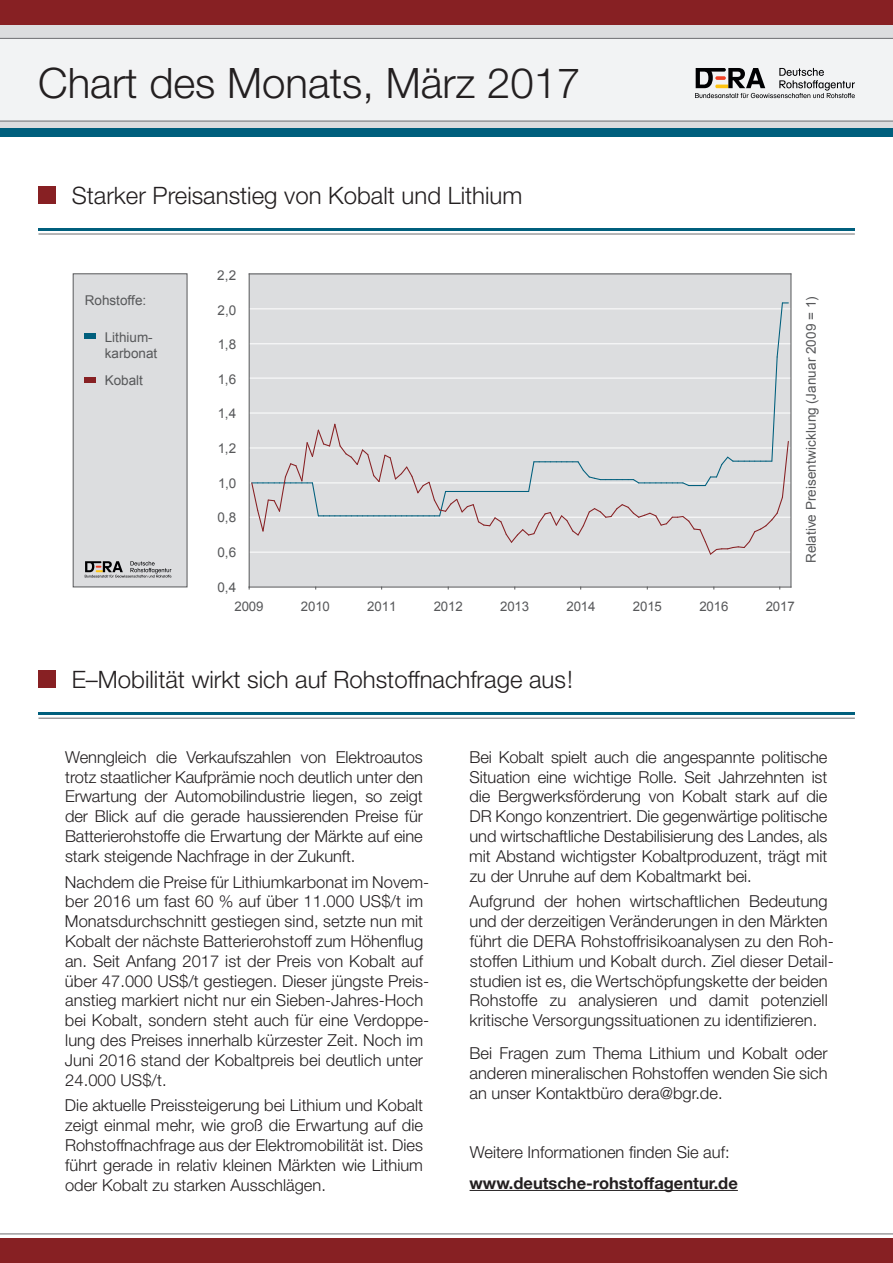
<style>
.page{position:relative;width:893px;height:1263px;background:#fff}
.page>*{position:absolute;margin:0;border:0;box-sizing:border-box;transform-origin:0 0}
.t1{font:300 42px "Helvetica Neue LT Std";color:#231f20}
.t2{font:300 24px "Helvetica Neue LT Std";color:#231f20}
.t3{font:300 16.5px/19.8px "Helvetica Neue LT Std";letter-spacing:.005em;color:#231f20;text-align:justify}
.t4{font:700 16.5px "Helvetica Neue LT Std";color:#231f20}
.t5{font:13.5px/16.2px "Arial";color:#57585a}
.t6{font:13.2px "Arial";letter-spacing:-.01em;color:#57585a}
</style>
<div class="page">
<div style="left:0;top:20px;width:893px;height:114px;background:#dcdddf"></div>
<div style="left:0;top:1238px;width:893px;height:25px;background:#872023"></div>
<div style="left:0;top:0;width:893px;height:25px;background:#872023"></div>
<hr style="left:0;top:1234px;width:893px;height:1px;background:#6c6d70">
<div style="left:0;top:129px;width:893px;height:8px;background:#005f7d"></div>
<div style="left:0;top:38px;width:893px;height:83px;background:#f2f3f4"></div>
<hr style="left:0;top:38px;width:893px;height:1px;background:#6c6d70">
<hr style="left:0;top:121px;width:893px;height:1px;background:#6c6d70">
<svg style="left:695px;top:68px;width:160px;height:30px"></svg>
<hr style="left:470px;top:1190px;width:268px;height:1px;background:#231f20">
<div style="left:38px;top:186px;width:18px;height:18px;background:#872023"></div>
<hr style="left:38px;top:228px;width:817px;height:2px;background:#005f7d">
<hr style="left:38px;top:234px;width:817px;height:1px;background:#6c6d70">
<div style="left:38px;top:670px;width:18px;height:18px;background:#872023"></div>
<hr style="left:38px;top:712px;width:817px;height:3px;background:#005f7d">
<hr style="left:38px;top:718px;width:817px;height:1px;background:#6c6d70">
<div style="left:73px;top:274px;width:114px;height:313px;background:#dcdddf;border:1px solid #57585a"></div>
<svg style="left:85px;top:561px;width:86px;height:17px"></svg>
<div style="left:85px;top:333px;width:11px;height:6px;background:#005f7d"></div>
<div style="left:85px;top:377px;width:11px;height:5px;background:#872023"></div>
<div style="left:249px;top:274px;width:542px;height:313px;background:#dcdddf"></div>
<hr style="left:249px;top:552px;width:542px;height:1px;background:#fff">
<hr style="left:249px;top:517px;width:542px;height:1px;background:#fff">
<hr style="left:249px;top:483px;width:542px;height:1px;background:#fff">
<hr style="left:249px;top:448px;width:542px;height:1px;background:#fff">
<hr style="left:249px;top:413px;width:542px;height:1px;background:#fff">
<hr style="left:249px;top:378px;width:542px;height:1px;background:#fff">
<hr style="left:249px;top:344px;width:542px;height:1px;background:#fff">
<hr style="left:249px;top:309px;width:542px;height:1px;background:#fff">
<svg style="left:251px;top:302px;width:538px;height:253px"></svg>
<hr style="left:249px;top:274px;width:542px;height:1px;background:#57585a">
<hr style="left:249px;top:274px;width:1px;height:313px;background:#57585a">
<hr style="left:249px;top:587px;width:542px;height:1px;background:#57585a">
<hr style="left:791px;top:274px;width:1px;height:313px;background:#57585a">
<h1 class="t1" style="left:38px;top:57px;width:544px">Chart des Monats, März 2017</h1>
<h2 class="t2" style="left:72px;top:180px;width:452px">Starker Preisanstieg von Kobalt und Lithium</h2>
<p class="t5" style="left:217px;top:267px;width:21px">2,2</p>
<p class="t5" style="left:85px;top:293px;width:63px">Rohstoffe:</p>
<p class="t5" style="left:803px;top:563px;width:268px;rotate:-90deg">Relative Preisentwicklung (Januar 2009 = 1)</p>
<p class="t5" style="left:217px;top:579px;width:20px">0,4</p>
<p class="t5" style="left:217px;top:302px;width:20px">2,0</p>
<p class="t5" style="left:105px;top:329px;width:54px">Lithium&shy;karbonat</p>
<p class="t5" style="left:105px;top:372px;width:40px">Kobalt</p>
<p class="t5" style="left:218px;top:336px;width:20px">1,8</p>
<p class="t5" style="left:218px;top:371px;width:20px">1,6</p>
<p class="t5" style="left:218px;top:406px;width:20px">1,4</p>
<p class="t5" style="left:218px;top:440px;width:20px">1,2</p>
<p class="t5" style="left:218px;top:475px;width:20px">1,0</p>
<p class="t5" style="left:217px;top:510px;width:20px">0,8</p>
<p class="t5" style="left:217px;top:544px;width:20px">0,6</p>
<p class="t6" style="left:234px;top:597px;width:31px">2009</p>
<p class="t6" style="left:301px;top:597px;width:31px">2010</p>
<p class="t6" style="left:367px;top:597px;width:31px">2011</p>
<p class="t6" style="left:434px;top:597px;width:31px">2012</p>
<p class="t6" style="left:500px;top:597px;width:31px">2013</p>
<p class="t6" style="left:566px;top:597px;width:31px">2014</p>
<p class="t6" style="left:633px;top:597px;width:31px">2015</p>
<p class="t6" style="left:699px;top:597px;width:31px">2016</p>
<p class="t6" style="left:766px;top:597px;width:31px">2017</p>
<h2 class="t2" style="left:72px;top:665px;width:503px">E–Mobilität wirkt sich auf Rohstoffnachfrage aus!</h2>
<p class="t3" style="left:65px;top:747px;width:360px">Wenngleich die Verkaufszahlen von Elektroautos trotz staatlicher Kaufprämie noch deutlich unter den Erwartung der Automobilindustrie liegen, so zeigt der Blick auf die gerade haussierenden Preise für Batterierohstoffe die Erwartung der Märkte auf eine stark steigende Nachfrage in der Zukunft.</p>
<p class="t3" style="left:65px;top:871px;width:366px;text-align:left">Nachdem die Preise für Lithiumkarbonat im Novem&shy;ber 2016 um fast 60 % auf über 11.000 US$/t im Monatsdurchschnitt gestiegen sind, setzte nun mit Kobalt der nächste Batterierohstoff zum Höhenflug an. Seit Anfang 2017 ist der Preis von Kobalt auf über 47.000 US$/t gestiegen. Dieser jüngste Preis&shy;anstieg markiert nicht nur ein Sieben-Jahres-Hoch bei Kobalt, sondern steht auch für eine Verdoppe&shy;lung des Preises innerhalb kürzester Zeit. Noch im Juni 2016 stand der Kobaltpreis bei deutlich unter 24.000 US$/t.</p>
<p class="t3" style="left:65px;top:1095px;width:360px">Die aktuelle Preissteigerung bei Lithium und Kobalt zeigt einmal mehr, wie groß die Erwartung auf die Rohstoffnachfrage aus der Elektromobilität ist. Dies führt gerade in relativ kleinen Märkten wie Lithium oder Kobalt zu starken Ausschlägen.</p>
<p class="t3" style="left:469px;top:747px;width:360px">Bei Kobalt spielt auch die angespannte politische Situation eine wichtige Rolle. Seit Jahrzehnten ist die Bergwerksförderung von Kobalt stark auf die DR Kongo konzentriert. Die gegenwärtige politische und wirtschaftliche Destabilisierung des Landes, als mit Abstand wichtigster Kobaltproduzent, trägt mit zu der Unruhe auf dem Kobaltmarkt bei.</p>
<p class="t3" style="left:469px;top:891px;width:366px;text-align:left">Aufgrund der hohen wirtschaftlichen Bedeutung und der derzeitigen Veränderungen in den Märkten führt die DERA Rohstoffrisikoanalysen zu den Roh&shy;stoffen Lithium und Kobalt durch. Ziel dieser Detail&shy;studien ist es, die Wertschöpfungskette der beiden Rohstoffe zu analysieren und damit potenziell kritische Versorgungssituationen zu identifizieren.</p>
<p class="t3" style="left:470px;top:1043px;width:360px">Bei Fragen zum Thema Lithium und Kobalt oder anderen mineralischen Rohstoffen wenden Sie sich an unser Kontaktbüro dera@bgr.de.</p>
<p class="t3" style="left:470px;top:1142px;width:261px">Weitere Informationen finden Sie auf:</p>
<p class="t4" style="left:469px;top:1173px;width:270px">www.deutsche-rohstoffagentur.de</p>
</div>
